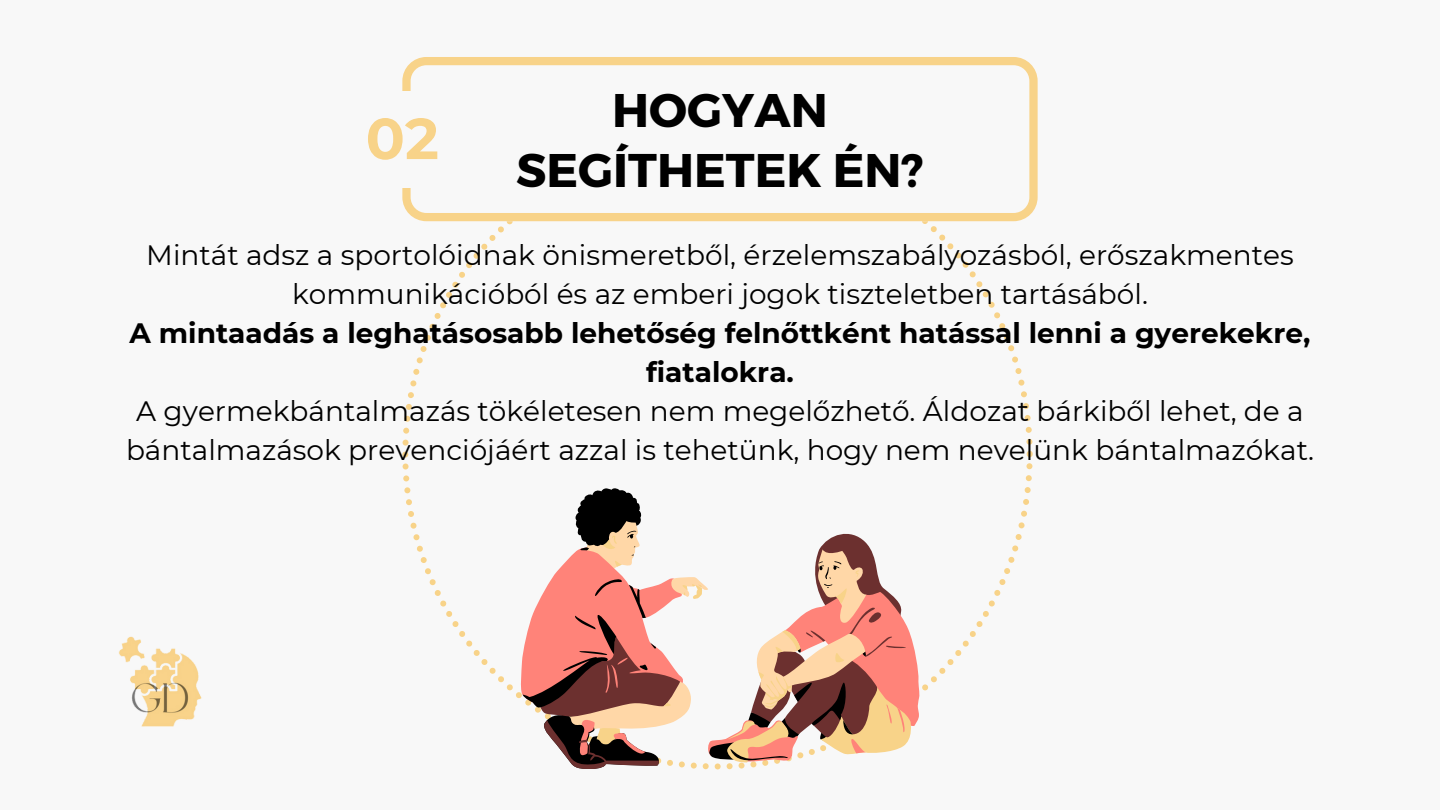
<style>
.page{position:relative;width:1440px;height:810px;background:#f8f8f8}
.page>*{position:absolute;margin:0;border:0;box-sizing:border-box;transform-origin:0 0}
.t1{font:700 57.7px "Montserrat";color:#f8d389}
.t2{font:700 47.2px/60px "Montserrat";color:#000;text-align:center}
.t3{font:28px/39px "Montserrat";color:#000;text-align:center}
.t4{font:700 28px/39px "Montserrat";color:#000;text-align:center}
</style>
<div class="page">
<svg style="left:402px;top:221px;width:630px;height:477px"></svg>
<svg style="left:402px;top:57px;width:636px;height:164px"></svg>
<div style="left:354px;top:91px;width:97px;height:96px;background:#f8f8f8"></div>
<svg style="left:540px;top:528px;width:380px;height:241px"></svg>
<svg style="left:574px;top:486px;width:293px;height:61px"></svg>
<svg style="left:520px;top:547px;width:387px;height:207px"></svg>
<svg style="left:587px;top:521px;width:279px;height:189px"></svg>
<svg style="left:853px;top:536px;width:6px;height:226px"></svg>
<svg style="left:523px;top:530px;width:330px;height:232px"></svg>
<img style="left:119px;top:636px;width:83px;height:91px">
<h1 class="t1" style="left:366px;top:103px;width:75px">02</h1>
<p class="t2" style="left:516px;top:78px;width:409px">HOGYAN<br>SEGÍTHETEK ÉN?</p>
<p class="t3" style="left:146px;top:236px;width:1149px">Mintát adsz a sportolóidnak önismeretből, érzelemszabályozásból, erőszakmentes kommunikációból és az emberi jogok tiszteletben tartásából.</p>
<p class="t4" style="left:130px;top:314px;width:1182px">A mintaadás a leghatásosabb lehetőség felnőttként hatással lenni a gyerekekre, fiatalokra.</p>
<p class="t3" style="left:126px;top:392px;width:1189px">A gyermekbántalmazás tökéletesen nem megelőzhető. Áldozat bárkiből lehet, de a bántalmazások prevenciójáért azzal is tehetünk, hogy nem nevelünk bántalmazókat.</p>
</div>
